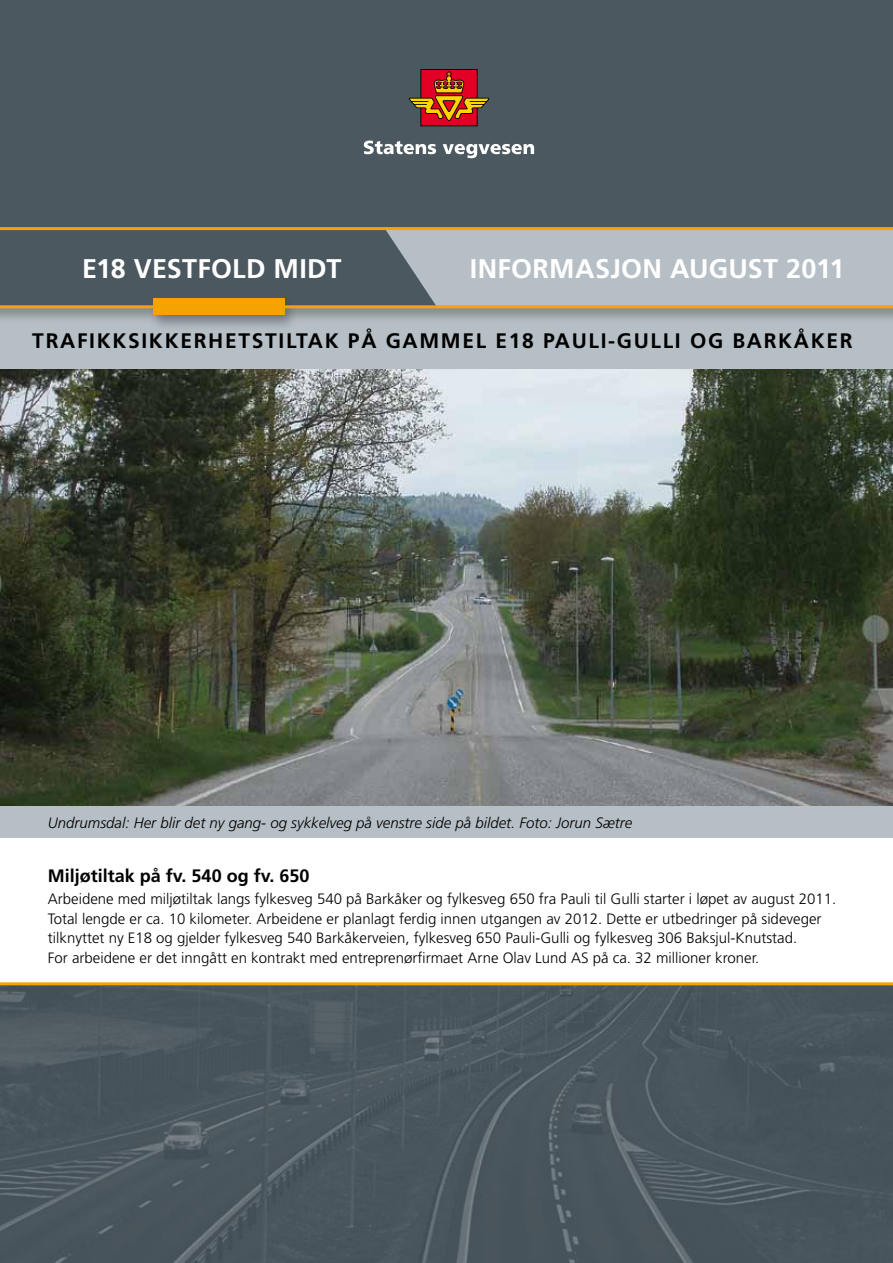
<style>
.page{position:relative;width:893px;height:1263px;background:#fff}
.page>*{position:absolute;margin:0;border:0;box-sizing:border-box;transform-origin:0 0}
.t1{font:700 27px "Frutiger";letter-spacing:.01em;color:#fff}
.t2{font:700 21px "Frutiger";letter-spacing:.08em;color:#000}
.t3{font:700 18px "Frutiger";color:#000}
.t4{font:300 15px/19.5px "Frutiger";color:#000}
.t5{font:italic 300 15px "Frutiger";color:#000}
</style>
<div class="page">
<div style="left:0;top:755px;width:893px;height:83px;background:#b6bfc5"></div>
<img style="left:0;top:369px;width:893px;height:436px">
<div style="left:0;top:282px;width:893px;height:87px;background:#b6bfc5"></div>
<div style="left:0;top:983px;width:893px;height:280px;background:#4b585f"></div>
<div style="left:0;top:0;width:893px;height:323px;background:#000;opacity:.27"></div>
<div style="left:0;top:0;width:893px;height:308px;background:#4b585f"></div>
<div style="left:386px;top:230px;width:507px;height:75px;background:#b6bfc5"></div>
<svg style="left:364px;top:141px;width:72px;height:13px"></svg>
<svg style="left:443px;top:144px;width:91px;height:14px"></svg>
<svg style="left:409px;top:69px;width:80px;height:57px"></svg>
<div style="left:148px;top:297px;width:150px;height:35px;background:#000;opacity:.27"></div>
<div style="left:153px;top:298px;width:132px;height:17px;background:#f4a300"></div>
<hr style="left:0;top:227px;width:893px;height:3px;background:#f4a300">
<hr style="left:0;top:982px;width:893px;height:3px;background:#f4a300">
<hr style="left:0;top:305px;width:893px;height:3px;background:#f4a300">
<h1 class="t1" style="left:82px;top:253px;width:261px">E18 VESTFOLD MIDT</h1>
<h1 class="t1" style="left:470px;top:253px;width:376px">INFORMASJON AUGUST 2011</h1>
<h2 class="t2" style="left:32px;top:328px;width:822px">TRAFIKKSIKKERHETSTILTAK PÅ GAMMEL E18 PAULI-GULLI OG BARKÅKER</h2>
<p class="t5" style="left:48px;top:814px;width:586px">Undrumsdal: Her blir det ny gang- og sykkelveg på venstre side på bildet. Foto: Jorun Sætre</p>
<p class="t3" style="left:48px;top:865px;width:263px">Miljøtiltak på fv. 540 og fv. 650</p>
<p class="t4" style="left:48px;top:889px;width:790px">Arbeidene med miljøtiltak langs fylkesveg 540 på Barkåker og fylkesveg 650 fra Pauli til Gulli starter i løpet av august 2011.<br>Total lengde er ca. 10 kilometer. Arbeidene er planlagt ferdig innen utgangen av 2012. Dette er utbedringer på sideveger tilknyttet ny E18 og gjelder fylkesveg 540 Barkåkerveien, fylkesveg 650 Pauli-Gulli og fylkesveg 306 Baksjul-Knutstad.<br>For arbeidene er det inngått en kontrakt med entreprenørfirmaet Arne Olav Lund AS på ca. 32 millioner kroner.</p>
</div>
